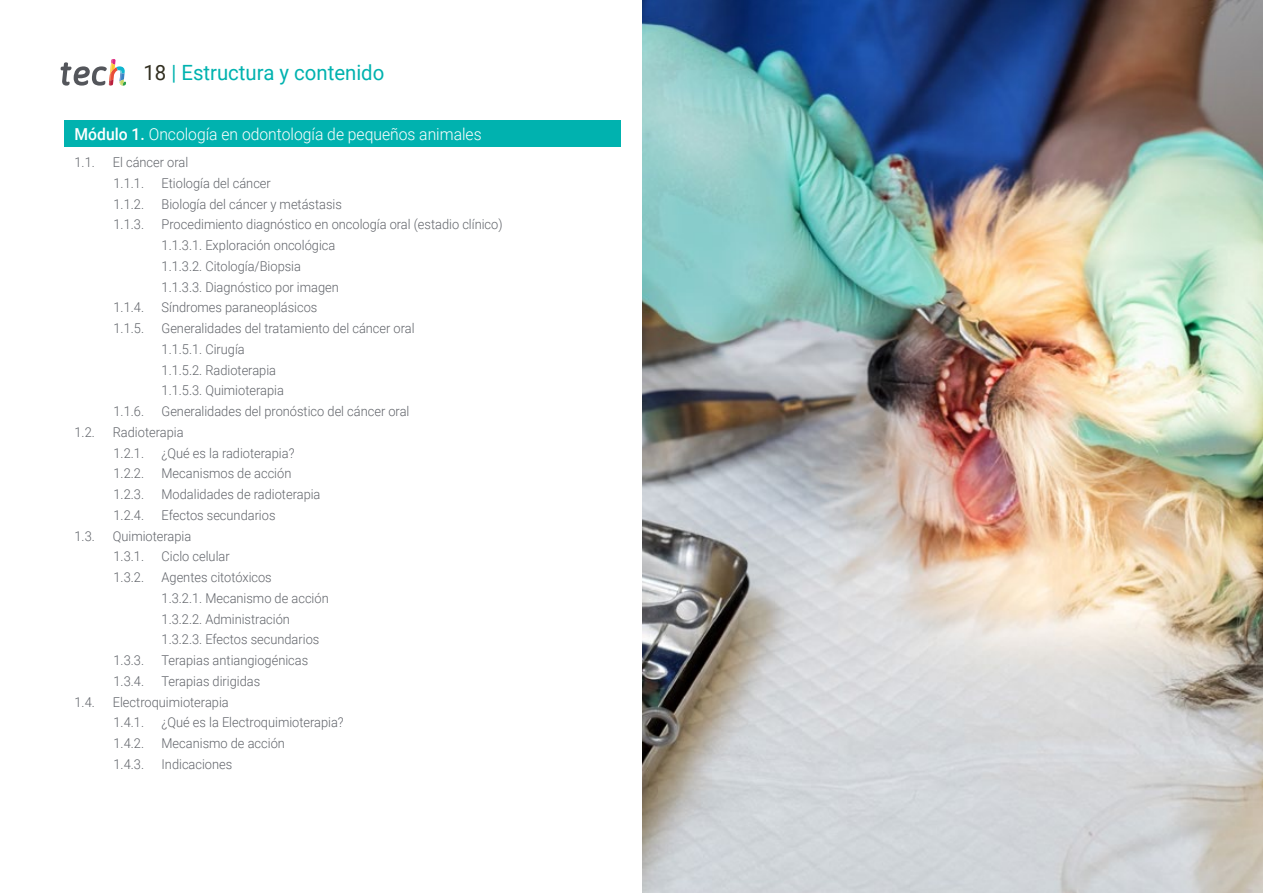
<style>
.page{position:relative;width:1263px;height:893px;background:#fff}
.page>*{position:absolute;margin:0;border:0;box-sizing:border-box;transform-origin:0 0}
.t1{font:21px "Roboto";color:#00b2af}
.t2{font:300 16.5px "Roboto";color:#fff;scale:.95 1}
.t3{font:300 13.5px/20.7px "Roboto";color:#61646a;scale:.95 1}
.s1{color:#312e20}
.s2{font-weight:500}
</style>
<div class="page">
<div style="left:64px;top:120px;width:557px;height:27px;background:#00b2af"></div>
<img style="left:642px;top:0;width:621px;height:893px">
<svg style="left:61px;top:59px;width:65px;height:27px"></svg>
<h1 class="t1" style="left:144px;top:57px;width:242px"><span class="s1">18</span> | Estructura y contenido</h1>
<p class="t2" style="left:75px;top:123px;width:430px"><span class="s2">Módulo 1.</span> Oncología en odontología de pequeños animales</p>
<p class="t3" style="left:75px;top:151px;width:23px">1.1.</p>
<p class="t3" style="left:113px;top:151px;width:81px">El cáncer oral<br>1.1.1.</p>
<p class="t3" style="left:162px;top:172px;width:117px">Etiología del cáncer</p>
<p class="t3" style="left:114px;top:193px;width:34px">1.1.2.</p>
<p class="t3" style="left:162px;top:193px;width:191px">Biología del cáncer y metástasis</p>
<p class="t3" style="left:114px;top:214px;width:34px">1.1.3.</p>
<p class="t3" style="left:162px;top:214px;width:360px">Procedimiento diagnóstico en oncología oral (estadio clínico)<br>1.1.3.1. Exploración oncológica<br>1.1.3.2. Citología/Biopsia<br>1.1.3.3. Diagnóstico por imagen</p>
<p class="t3" style="left:114px;top:297px;width:34px">1.1.4.</p>
<p class="t3" style="left:162px;top:297px;width:166px">Síndromes paraneoplásicos</p>
<p class="t3" style="left:114px;top:317px;width:34px">1.1.5.</p>
<p class="t3" style="left:162px;top:317px;width:268px">Generalidades del tratamiento del cáncer oral<br>1.1.5.1. Cirugía<br>1.1.5.2. Radioterapia<br>1.1.5.3. Quimioterapia</p>
<p class="t3" style="left:114px;top:400px;width:34px">1.1.6.</p>
<p class="t3" style="left:162px;top:400px;width:262px">Generalidades del pronóstico del cáncer oral</p>
<p class="t3" style="left:75px;top:421px;width:23px">1.2.</p>
<p class="t3" style="left:113px;top:421px;width:76px">Radioterapia<br>1.2.1.</p>
<p class="t3" style="left:162px;top:442px;width:141px">¿Qué es la radioterapia?</p>
<p class="t3" style="left:114px;top:463px;width:34px">1.2.2.</p>
<p class="t3" style="left:162px;top:463px;width:138px">Mecanismos de acción</p>
<p class="t3" style="left:114px;top:483px;width:34px">1.2.3.</p>
<p class="t3" style="left:162px;top:483px;width:169px">Modalidades de radioterapia</p>
<p class="t3" style="left:114px;top:504px;width:34px">1.2.4.</p>
<p class="t3" style="left:162px;top:504px;width:121px">Efectos secundarios</p>
<p class="t3" style="left:75px;top:525px;width:23px">1.3.</p>
<p class="t3" style="left:113px;top:525px;width:84px">Quimioterapia<br>1.3.1.</p>
<p class="t3" style="left:162px;top:546px;width:73px">Ciclo celular</p>
<p class="t3" style="left:114px;top:566px;width:34px">1.3.2.</p>
<p class="t3" style="left:162px;top:566px;width:177px">Agentes citotóxicos<br>1.3.2.1. Mecanismo de acción<br>1.3.2.2. Administración<br>1.3.2.3. Efectos secundarios</p>
<p class="t3" style="left:114px;top:649px;width:34px">1.3.3.</p>
<p class="t3" style="left:162px;top:649px;width:156px">Terapias antiangiogénicas</p>
<p class="t3" style="left:114px;top:670px;width:34px">1.3.4.</p>
<p class="t3" style="left:162px;top:670px;width:105px">Terapias dirigidas</p>
<p class="t3" style="left:75px;top:691px;width:23px">1.4.</p>
<p class="t3" style="left:113px;top:691px;width:124px">Electroquimioterapia<br>1.4.1.</p>
<p class="t3" style="left:162px;top:712px;width:193px">¿Qué es la Electroquimioterapia?</p>
<p class="t3" style="left:114px;top:732px;width:34px">1.4.2.</p>
<p class="t3" style="left:162px;top:732px;width:131px">Mecanismo de acción</p>
<p class="t3" style="left:114px;top:753px;width:34px">1.4.3.</p>
<p class="t3" style="left:162px;top:753px;width:76px">Indicaciones</p>
</div>
